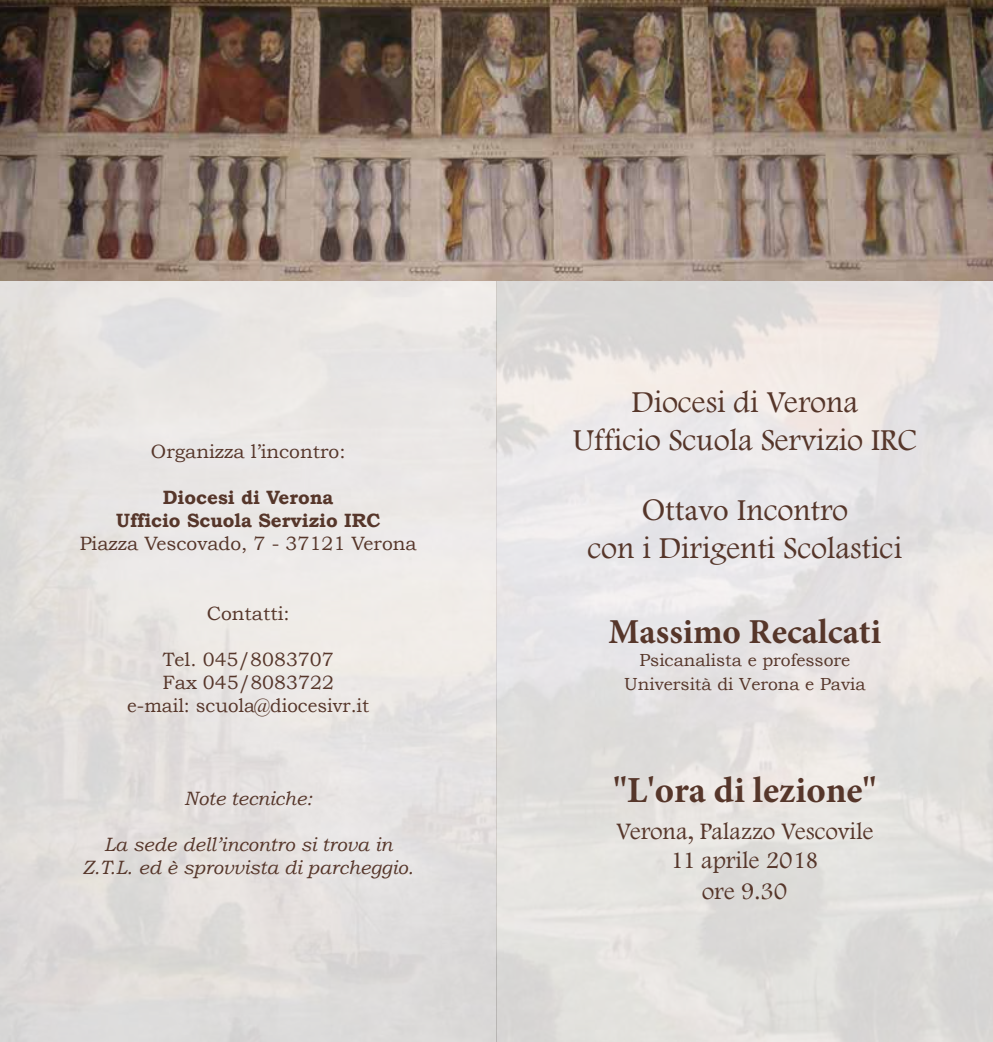
<style>
.page{position:relative;width:993px;height:1042px;background:#fff}
.page>*{position:absolute;margin:0;border:0;box-sizing:border-box;transform-origin:0 0}
.t1{font:700 36.75px "Minion Pro";color:#56362a}
.t2{font:700 35px "Minion Pro";color:#56362a}
.t3{font:31.5px/37.8px "Footlight MT Light";color:#56362a;text-align:center}
.t4{font:24.5px/30.3px "Footlight MT Light";color:#56362a;text-align:center}
.t5{font:19.25px/23.1px "Bookman Old Style";color:#56362a;text-align:center}
.t6{font:italic 19.25px/23.1px "Bookman Old Style";color:#56362a;text-align:center}
.t7{font:700 19.25px/23.1px "Bookman Old Style";color:#56362a;text-align:center}
.t8{font:17.5px/23.8px "Bookman Old Style";color:#56362a;text-align:center}
.s1{font-family:"Minion Pro"}
</style>
<div class="page">
<img style="left:0;top:0;width:992px;height:281px">
<p class="t5" style="left:151px;top:440px;width:196px">Organizza l’incontro:</p>
<p class="t7" style="left:116px;top:486px;width:266px">Diocesi di Verona<br>Ufficio Scuola Servizio IRC</p>
<p class="t5" style="left:80px;top:532px;width:338px">Piazza Vescovado, 7 - 37121 Verona</p>
<p class="t5" style="left:207px;top:601px;width:84px">Contatti:</p>
<p class="t5" style="left:127px;top:648px;width:243px">Tel. 045/8083707<br>Fax 045/8083722<br>e-mail: scuola@diocesivr.it</p>
<p class="t6" style="left:184px;top:787px;width:129px">Note tecniche:</p>
<p class="t6" style="left:83px;top:833px;width:332px">La sede dell’incontro si trova in<br>Z.T.L. ed è sprovvista di parcheggio.</p>
<h3 class="t3" style="left:572px;top:382px;width:345px">Diocesi di Verona<br>Ufficio Scuola Servizio IRC</h3>
<h3 class="t3" style="left:587px;top:490px;width:316px"><span class="s1">Ottavo</span> Incontro<br>con i Dirigenti Scolastici</h3>
<h2 class="t2" style="left:608px;top:607px;width:274px">Massimo Recalcati</h2>
<p class="t8" style="left:624px;top:648px;width:243px">Psicanalista e professore<br>Università di Verona e Pavia</p>
<h1 class="t1" style="left:613px;top:764px;width:265px">"L'ora di lezione"</h1>
<p class="t4" style="left:616px;top:815px;width:258px">Verona, Palazzo Vescovile<br><span class="s1">11</span> aprile 201<span class="s1">8<br></span>ore 9.30</p>
</div>
